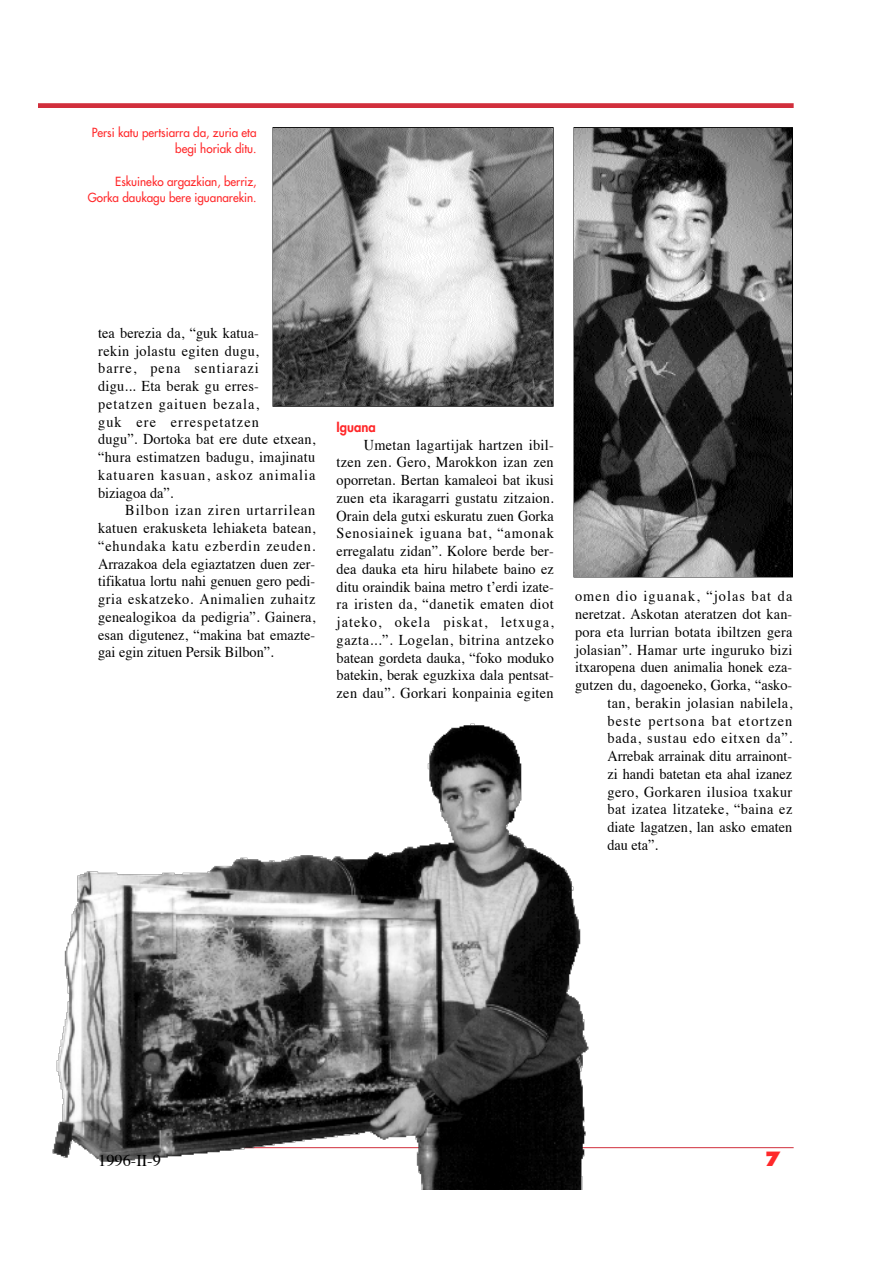
<style>
.page{position:relative;width:893px;height:1263px;background:#fff}
.page>*{position:absolute;margin:0;border:0;box-sizing:border-box;transform-origin:0 0}
.t1{font:800 19.05px "Futura";color:#ff282a}
.t2{font:16.35px "Times";color:#000}
.t3{font:15px/17.7px "Times";letter-spacing:.02em;color:#000;text-align:justify;scale:.95 1}
.t4{font:15px "Times";color:#000;scale:.95 1}
.t5{font:15px "Times";letter-spacing:.075em;color:#000;scale:.95 1}
.t6{font:15px "Times";letter-spacing:.055em;color:#000;scale:.95 1}
.t7{font:800 13.65px "Futura";color:#ff282a;scale:.95 1}
.t8{font:12.3px/16.4px "Futura";color:#ff282a;text-align:right;scale:.95 1}
</style>
<div class="page">
<div style="left:39px;top:103px;width:754px;height:5px;background:#d12f3c"></div>
<svg style="left:607px;top:1147px;width:187px;height:1px"></svg>
<img style="left:52px;top:723px;width:555px;height:466px">
<div style="left:573px;top:127px;width:220px;height:450px;border:1px solid #000"></div>
<img style="left:575px;top:128px;width:216px;height:448px">
<div style="left:272px;top:127px;width:281px;height:280px;border:1px solid #000"></div>
<img style="left:274px;top:128px;width:278px;height:277px">
<p class="t8" style="left:92px;top:125px;width:175px">Persi katu pertsiarra da, zuria eta begi horiak ditu.</p>
<p class="t8" style="left:88px;top:174px;width:179px">Eskuineko argazkian, berriz,<br>Gorka daukagu bere iguanarekin.</p>
<p class="t3" style="left:98px;top:325px;width:230px;text-align:left">tea berezia da, “guk katua-<br>rekin jolastu egiten dugu,<br>barre, pena sentiarazi<br>digu... Eta berak gu erres&shy;petatzen gaituen bezala,<br>guk ere errespetatzen<br>dugu”. Dortoka bat ere dute etxean, “hura estimatzen badugu, imajinatu katuaren kasuan, askoz animalia biziagoa da”.</p>
<p class="t3" style="left:98px;top:503px;width:230px;text-indent:27px">Bilbon izan ziren urtarrilean katuen erakusketa lehiaketa batean, “ehundaka katu ezberdin zeuden.<br>Arrazakoa dela egiaztatzen duen zer&shy;tifikatua lortu nahi genuen gero pedi&shy;gria eskatzeko. Animalien zuhaitz genealogikoa da pedigria”. Gainera, esan digutenez, “makina bat emazte&shy;gai egin zituen Persik Bilbon”.</p>
<p class="t7" style="left:336px;top:420px;width:43px">Iguana</p>
<p class="t3" style="left:336px;top:437px;width:230px;text-indent:27px">Umetan lagartijak hartzen ibil&shy;tzen zen. Gero, Marokkon izan zen oporretan. Bertan kamaleoi bat ikusi zuen eta ikaragarri gustatu zitzaion.<br>Orain dela gutxi eskuratu zuen Gorka Senosiainek iguana bat, “amonak erregalatu zidan”. Kolore berde ber&shy;dea dauka eta hiru hilabete baino ez ditu oraindik baina metro t’erdi izate&shy;ra iristen da, “danetik ematen diot jateko, okela piskat, letxuga, gazta...”. Logelan, bitrina antzeko batean gordeta dauka, “foko moduko batekin, berak eguzkixa dala pentsat&shy;zen dau”. Gorkari konpainia egiten</p>
<p class="t5" style="left:575px;top:590px;width:230px">omen dio iguanak, “jolas bat da</p>
<p class="t3" style="left:575px;top:607px;width:230px">neretzat. Askotan ateratzen dot kan-</p>
<p class="t3" style="left:575px;top:624px;width:230px">pora eta lurrian botata ibiltzen gera</p>
<p class="t3" style="left:575px;top:642px;width:230px">jolasian”. Hamar urte inguruko bizi</p>
<p class="t4" style="left:575px;top:661px;width:230px">itxaropena duen animalia honek eza-</p>
<p class="t4" style="left:575px;top:679px;width:230px">gutzen du, dagoeneko, Gorka, “asko-</p>
<p class="t3" style="left:607px;top:695px;width:196px">tan, berakin jolasian nabilela,</p>
<p class="t5" style="left:607px;top:714px;width:196px">beste pertsona bat etortzen</p>
<p class="t6" style="left:607px;top:732px;width:196px">bada, sustau edo eitxen da”.</p>
<p class="t4" style="left:607px;top:750px;width:196px">Arrebak arrainak ditu arrainont-</p>
<p class="t4" style="left:607px;top:768px;width:196px">zi handi batetan eta ahal izanez</p>
<p class="t3" style="left:607px;top:784px;width:196px">gero, Gorkaren ilusioa txakur</p>
<p class="t3" style="left:607px;top:802px;width:196px">bat izatea litzateke, “baina ez</p>
<p class="t4" style="left:607px;top:821px;width:196px">diate lagatzen, lan asko ematen</p>
<p class="t3" style="left:607px;top:837px;width:55px">dau eta”.</p>
<p class="t2" style="left:98px;top:1154px;width:64px">1996-II-9</p>
<p class="t1" style="left:764px;top:1151px;width:17px">7</p>
</div>
